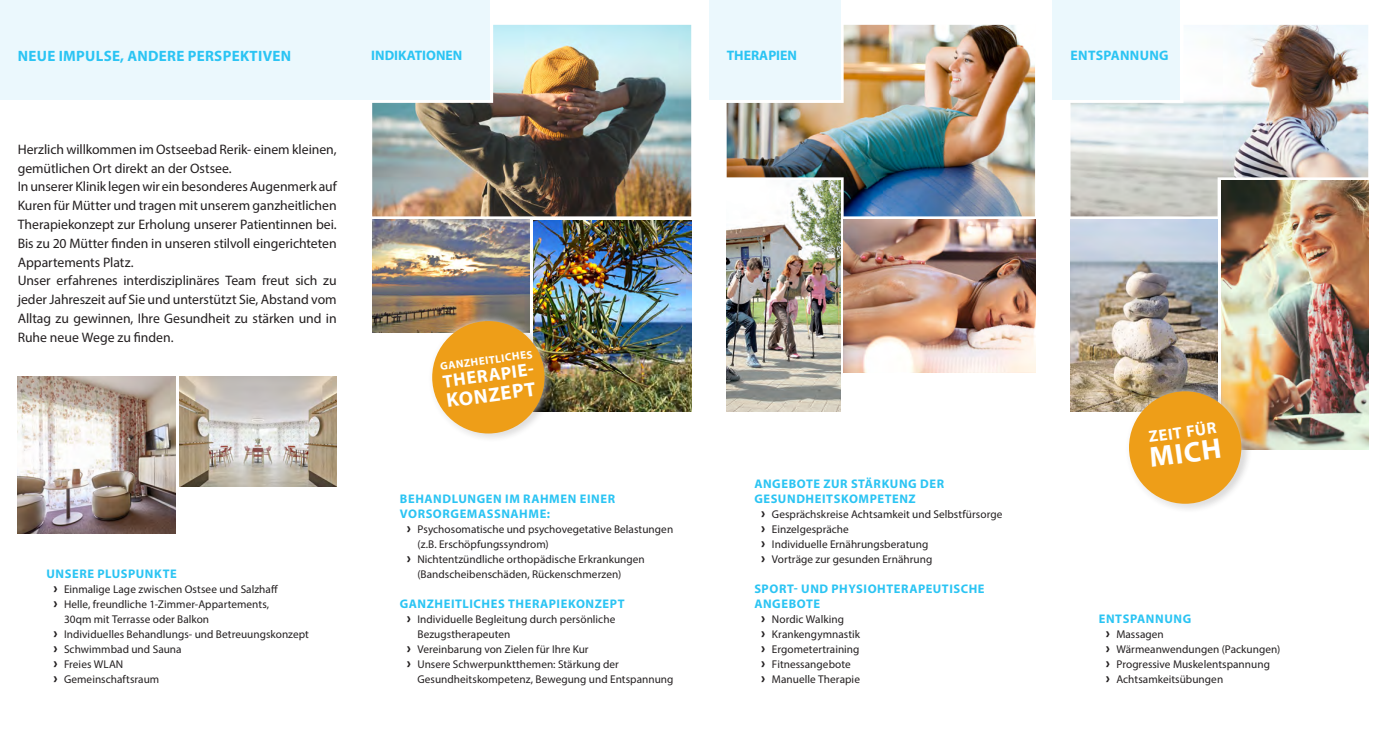
<style>
.page{position:relative;width:1386px;height:745px;background:#fff}
.page>*{position:absolute;margin:0;border:0;box-sizing:border-box;transform-origin:0 0}
.Herz_Beschriftung{font:700 28.75px "Myriad Pro";color:#fff}
.Herz_Beschriftung-2{font:700 20px "Myriad Pro";color:#fff}
.Herz_Beschriftung-3{font:700 18.12px "Myriad Pro";color:#fff}
.Herz_Beschriftung-4{font:700 16.25px "Myriad Pro";color:#fff}
.t1{font:700 15px "Myriad Pro";letter-spacing:.02em;color:#2bc4f3}
.Steinheit_Einführung{font:13.75px/18.8px "Myriad Pro";color:#231f20;text-align:justify}
.t2{font:700 13.75px "Myriad Pro";color:#2bc4f3}
.t3{font:700 13.75px "Myriad Pro";letter-spacing:.02em;color:#2bc4f3}
.Steinheit_Kapitel_H1{font:700 12.5px/15px "Myriad Pro";letter-spacing:.045em;color:#2bc4f3}
.t4{font:11.25px/15px "Myriad Pro";letter-spacing:.005em;color:#231f20}
.Herz_Beschriftung-5{font:700 11px "Myriad Pro";color:#fff}
.s1{font-weight:900;font-size:15px}
</style>
<div class="page">
<div style="left:709px;top:0;width:131px;height:99px;background:#ebf8fd"></div>
<div style="left:0;top:0;width:489px;height:99px;background:#ebf8fd"></div>
<div style="left:1052px;top:0;width:127px;height:99px;background:#ebf8fd"></div>
<img style="left:372px;top:25px;width:319px;height:191px">
<img style="left:1070px;top:220px;width:147px;height:191px">
<img style="left:18px;top:376px;width:157px;height:157px">
<img style="left:179px;top:376px;width:158px;height:109px">
<img style="left:726px;top:216px;width:114px;height:195px">
<img style="left:843px;top:220px;width:192px;height:152px">
<img style="left:726px;top:25px;width:309px;height:191px">
<img style="left:372px;top:220px;width:158px;height:113px">
<img style="left:1070px;top:25px;width:298px;height:191px">
<img style="left:533px;top:220px;width:158px;height:191px">
<img style="left:1221px;top:181px;width:147px;height:268px">
<div style="left:428px;top:314px;width:128px;height:128px;background:#231f20;opacity:.27"></div>
<div style="left:424px;top:313px;width:128px;height:128px;background:#fff;opacity:.75"></div>
<div style="left:432px;top:321px;width:112px;height:112px;background:#ee9e18;border-radius:50%"></div>
<div style="left:1124px;top:385px;width:128px;height:127px;background:#231f20;opacity:.27"></div>
<div style="left:1121px;top:383px;width:128px;height:128px;background:#fff;opacity:.75"></div>
<div style="left:1129px;top:391px;width:112px;height:112px;background:#ee9e18;border-radius:50%"></div>
<p class="t1" style="left:18px;top:46px;width:275px">NEUE IMPULSE, ANDERE PERSPEKTIVEN</p>
<p class="t2" style="left:371px;top:46px;width:93px">INDIKATIONEN</p>
<p class="t2" style="left:726px;top:46px;width:72px">THERAPIEN</p>
<p class="t3" style="left:1070px;top:46px;width:99px">ENTSPANNUNG</p>
<p class="Steinheit_Einführung" style="left:18px;top:140px;width:320px">Herzlich willkommen im Ostseebad Rerik- einem kleinen, gemütlichen Ort direkt an der Ostsee.</p>
<p class="Steinheit_Einführung" style="left:18px;top:177px;width:320px">In unserer Klinik legen wir ein besonderes Augenmerk auf Kuren für Mütter und tragen mit unserem ganzheitlichen Therapiekonzept zur Erholung unserer Patientinnen bei.<br>Bis zu 20 Mütter finden in unseren stilvoll eingerichteten Appartements Platz.</p>
<p class="Steinheit_Einführung" style="left:18px;top:271px;width:320px">Unser erfahrenes interdisziplinäres Team freut sich zu jeder Jahreszeit auf Sie und unterstützt Sie, Abstand vom Alltag zu gewinnen, Ihre Gesundheit zu stärken und in Ruhe neue Wege zu finden.</p>
<p class="Steinheit_Kapitel_H1" style="left:46px;top:565px;width:132px">UNSERE PLUSPUNKTE</p>
<p class="t4" style="left:53px;top:581px;width:226px"><span class="s1">›</span> Einmalige Lage zwischen Ostsee und Salzhaff</p>
<p class="t4" style="left:64px;top:596px;width:207px;text-indent:-11px"><span class="s1">›</span> Helle, freundliche 1-Zimmer-Appartements,<br>30qm mit Terrasse oder Balkon</p>
<p class="t4" style="left:53px;top:626px;width:257px"><span class="s1">›</span> Individuelles Behandlungs- und Betreuungskonzept</p>
<p class="t4" style="left:53px;top:641px;width:130px"><span class="s1">›</span> Schwimmbad und Sauna</p>
<p class="t4" style="left:53px;top:656px;width:71px"><span class="s1">›</span> Freies WLAN</p>
<p class="t4" style="left:53px;top:671px;width:107px"><span class="s1">›</span> Gemeinschaftsraum</p>
<p class="Herz_Beschriftung-5" style="left:439px;top:359px;width:95px;rotate:-8deg">GANZHEITLICHES</p>
<p class="Herz_Beschriftung-3" style="left:441px;top:370px;width:96px;rotate:-8deg">THERAPIE-</p>
<p class="Herz_Beschriftung-2" style="left:445px;top:387px;width:91px;rotate:-8deg">KONZEPT</p>
<p class="Steinheit_Kapitel_H1" style="left:400px;top:490px;width:217px">BEHANDLUNGEN IM RAHMEN EINER<br>VORSORGEMASSNAHME:</p>
<p class="t4" style="left:417px;top:521px;width:257px;text-indent:-11px"><span class="s1">›</span> Psychosomatische und psychovegetative Belastungen (z.B. Erschöpfungssyndrom)</p>
<p class="t4" style="left:417px;top:551px;width:229px;text-indent:-11px"><span class="s1">›</span> Nichtentzündliche orthopädische Erkrankungen (Bandscheibenschäden, Rückenschmerzen)</p>
<p class="Steinheit_Kapitel_H1" style="left:400px;top:595px;width:226px">GANZHEITLICHES THERAPIEKONZEPT</p>
<p class="t4" style="left:417px;top:611px;width:199px;text-indent:-11px"><span class="s1">›</span> Individuelle Begleitung durch persönliche<br>Bezugstherapeuten</p>
<p class="t4" style="left:407px;top:641px;width:183px"><span class="s1">›</span> Vereinbarung von Zielen für Ihre Kur</p>
<p class="t4" style="left:417px;top:656px;width:258px;text-indent:-11px"><span class="s1">›</span> Unsere Schwerpunktthemen: Stärkung der<br>Gesundheitskompetenz, Bewegung und Entspannung</p>
<p class="Steinheit_Kapitel_H1" style="left:754px;top:475px;width:191px">ANGEBOTE ZUR STÄRKUNG DER<br>GESUNDHEITSKOMPETENZ</p>
<p class="t4" style="left:761px;top:506px;width:243px"><span class="s1">›</span> Gesprächskreise Achtsamkeit und Selbstfürsorge</p>
<p class="t4" style="left:761px;top:521px;width:89px"><span class="s1">›</span> Einzelgespräche</p>
<p class="t4" style="left:761px;top:536px;width:168px"><span class="s1">›</span> Individuelle Ernährungsberatung</p>
<p class="t4" style="left:761px;top:551px;width:172px"><span class="s1">›</span> Vorträge zur gesunden Ernährung</p>
<p class="Steinheit_Kapitel_H1" style="left:754px;top:580px;width:232px">SPORT- UND PHYSIOHTERAPEUTISCHE<br>ANGEBOTE</p>
<p class="t4" style="left:761px;top:611px;width:84px"><span class="s1">›</span> Nordic Walking</p>
<p class="t4" style="left:761px;top:626px;width:100px"><span class="s1">›</span> Krankengymnastik</p>
<p class="t4" style="left:761px;top:641px;width:100px"><span class="s1">›</span> Ergometertraining</p>
<p class="t4" style="left:761px;top:656px;width:91px"><span class="s1">›</span> Fitnessangebote</p>
<p class="t4" style="left:761px;top:671px;width:100px"><span class="s1">›</span> Manuelle Therapie</p>
<p class="Herz_Beschriftung-4" style="left:1147px;top:426px;width:70px;rotate:-8deg">ZEIT FÜR</p>
<p class="Herz_Beschriftung" style="left:1146px;top:439px;width:74px;rotate:-8deg">MICH</p>
<p class="Steinheit_Kapitel_H1" style="left:1098px;top:610px;width:94px">ENTSPANNUNG</p>
<p class="t4" style="left:1105px;top:626px;width:60px"><span class="s1">›</span> Massagen</p>
<p class="t4" style="left:1105px;top:641px;width:176px"><span class="s1">›</span> Wärmeanwendungen (Packungen)</p>
<p class="t4" style="left:1105px;top:656px;width:166px"><span class="s1">›</span> Progressive Muskelentspannung</p>
<p class="t4" style="left:1105px;top:671px;width:119px"><span class="s1">›</span> Achtsamkeitsübungen</p>
</div>
